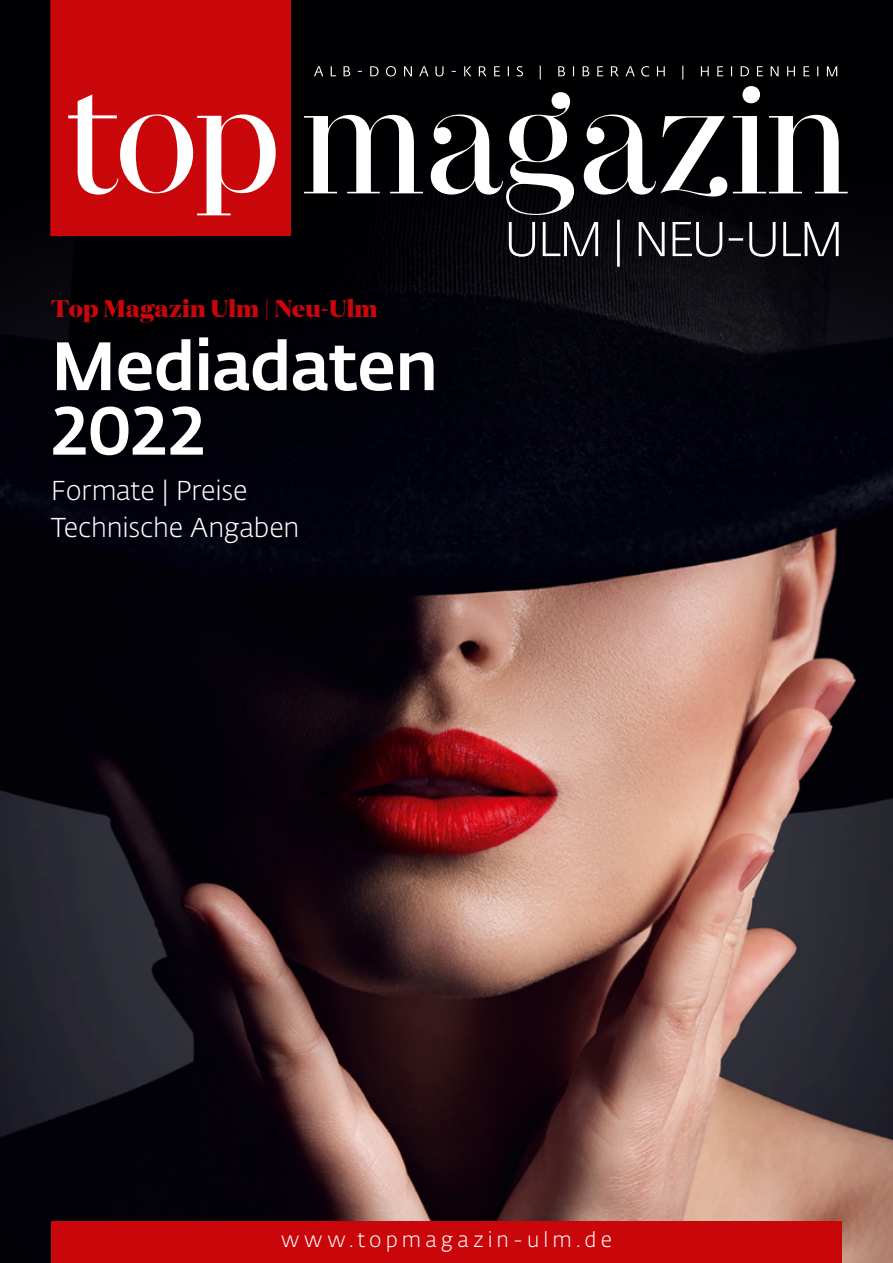
<style>
.page{position:relative;width:893px;height:1263px;background:#000002}
.page>*{position:absolute;margin:0;border:0;box-sizing:border-box;transform-origin:0 0}
.t1{font:500 67.5px/64.5px "Fedra Sans Alt Std";letter-spacing:-.015em;color:#fff}
.t2{font:300 27px/37.5px "Fedra Sans Alt Std";letter-spacing:-.01em;color:#fff}
.t3{font:800 24px "Domaine Display";letter-spacing:.01em;color:#c9070a}
.t4{font:300 21px "Fedra Sans Alt Std";letter-spacing:.195em;color:#fff}
</style>
<div class="page">
<img style="left:0;top:173px;width:893px;height:1090px">
<div style="left:51px;top:1221px;width:791px;height:42px;background:#c9070a"></div>
<div style="left:47px;top:295px;width:396px;height:258px;background:#010109"></div>
<div style="left:742px;top:86px;width:18px;height:17px;background:#fff;border-radius:50%"></div>
<svg style="left:304px;top:115px;width:119px;height:78px"></svg>
<div style="left:50px;top:0;width:241px;height:236px;background:#c9070a"></div>
<svg style="left:68px;top:94px;width:208px;height:121px"></svg>
<svg style="left:314px;top:66px;width:523px;height:13px"></svg>
<svg style="left:431px;top:92px;width:417px;height:175px"></svg>
<p class="t3" style="left:51px;top:293px;width:328px">Top Magazin Ulm | Neu-Ulm</p>
<h1 class="t1" style="left:51px;top:335px;width:389px">Mediadaten<br>2022</h1>
<p class="t2" style="left:51px;top:472px;width:250px">Formate | Preise<br>Technische Angaben</p>
<p class="t4" style="left:281px;top:1226px;width:332px">www.topmagazin-ulm.de</p>
</div>
